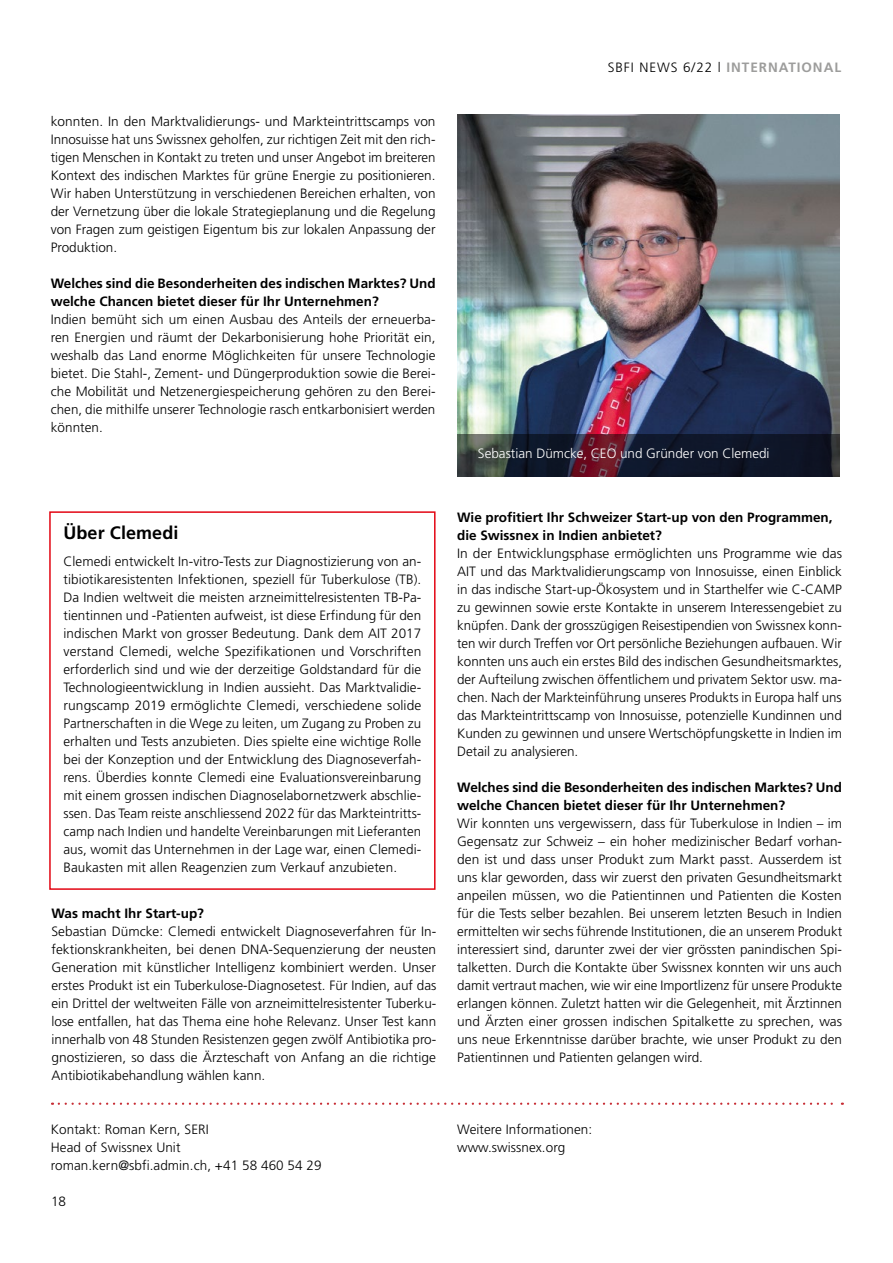
<style>
.page{position:relative;width:893px;height:1263px;background:#fff}
.page>*{position:absolute;margin:0;border:0;box-sizing:border-box;transform-origin:0 0}
.t1{font:700 18px "Frutiger LT Std";letter-spacing:.005em;color:#000}
.t2{font:300 13.5px/18px "Frutiger LT Std";color:#000;text-align:justify}
.t3{font:700 13.5px/18px "Frutiger LT Std";color:#000}
.t4{font:300 13.5px "Frutiger LT Std";color:#fff}
.t5{font:300 13.5px "Frutiger LT Std";letter-spacing:.07em;color:#000}
.s1{font-weight:700;color:#9d9d9c}
</style>
<div class="page">
<svg style="left:59px;top:1102px;width:784px;height:3px"></svg>
<div style="left:49px;top:511px;width:387px;height:379px;border:2px solid #e30613"></div>
<img style="left:457px;top:115px;width:383px;height:319px">
<svg style="left:457px;top:434px;width:383px;height:42px;background:#23202e"></svg>
<p class="t2" style="left:51px;top:113px;width:386px">konnten. In den Marktvalidierungs- und Markteintrittscamps von Innosuisse hat uns Swissnex geholfen, zur richtigen Zeit mit den rich&shy;tigen Menschen in Kontakt zu treten und unser Angebot im breiteren Kontext des indischen Marktes für grüne Energie zu positionieren.<br>Wir haben Unterstützung in verschiedenen Bereichen erhalten, von der Vernetzung über die lokale Strategieplanung und die Regelung von Fragen zum geistigen Eigentum bis zur lokalen Anpassung der Produktion.</p>
<p class="t3" style="left:51px;top:274px;width:386px">Welches sind die Besonderheiten des indischen Marktes? Und welche Chancen bietet dieser für Ihr Unternehmen?</p>
<p class="t2" style="left:51px;top:311px;width:386px">Indien bemüht sich um einen Ausbau des Anteils der erneuerba&shy;ren Energien und räumt der Dekarbonisierung hohe Priorität ein, weshalb das Land enorme Möglichkeiten für unsere Technologie bietet. Die Stahl-, Zement- und Düngerproduktion sowie die Berei&shy;che Mobilität und Netzenergiespeicherung gehören zu den Berei&shy;chen, die mithilfe unserer Technologie rasch entkarbonisiert werden könnten.</p>
<h4 class="t1" style="left:63px;top:522px;width:117px">Über Clemedi</h4>
<p class="t2" style="left:63px;top:552px;width:359px">Clemedi entwickelt In-vitro-Tests zur Diagnostizierung von an&shy;tibiotikaresistenten Infektionen, speziell für Tuberkulose (TB).<br>Da Indien weltweit die meisten arzneimittelresistenten TB-Pa&shy;tientinnen und -Patienten aufweist, ist diese Erfindung für den indischen Markt von grosser Bedeutung. Dank dem AIT 2017 verstand Clemedi, welche Spezifikationen und Vorschriften erforderlich sind und wie der derzeitige Goldstandard für die Technologieentwicklung in Indien aussieht. Das Marktvalidie&shy;rungscamp 2019 ermöglichte Clemedi, verschiedene solide Partnerschaften in die Wege zu leiten, um Zugang zu Proben zu erhalten und Tests anzubieten. Dies spielte eine wichtige Rolle bei der Konzeption und der Entwicklung des Diagnoseverfah&shy;rens. Überdies konnte Clemedi eine Evaluationsvereinbarung mit einem grossen indischen Diagnoselabornetzwerk abschlie&shy;ssen. Das Team reiste anschliessend 2022 für das Markteintritts&shy;camp nach Indien und handelte Vereinbarungen mit Lieferanten aus, womit das Unternehmen in der Lage war, einen Clemedi-Baukasten mit allen Reagenzien zum Verkauf anzubieten.</p>
<p class="t3" style="left:51px;top:904px;width:154px">Was macht Ihr Start-up?</p>
<p class="t2" style="left:51px;top:923px;width:386px">Sebastian Dümcke: Clemedi entwickelt Diagnoseverfahren für In&shy;fektionskrankheiten, bei denen DNA-Sequenzierung der neusten Generation mit künstlicher Intelligenz kombiniert werden. Unser erstes Produkt ist ein Tuberkulose-Diagnosetest. Für Indien, auf das ein Drittel der weltweiten Fälle von arzneimittelresistenter Tuberku&shy;lose entfallen, hat das Thema eine hohe Relevanz. Unser Test kann innerhalb von 48 Stunden Resistenzen gegen zwölf Antibiotika pro&shy;gnostizieren, so dass die Ärzteschaft von Anfang an die richtige Antibiotikabehandlung wählen kann.</p>
<p class="t5" style="left:608px;top:60px;width:235px">SBFI NEWS 6/22 l <span class="s1">INTERNATIONAL</span></p>
<p class="t4" style="left:478px;top:445px;width:293px">Sebastian Dümcke, CEO und Gründer von Clemedi</p>
<p class="t3" style="left:457px;top:508px;width:377px">Wie profitiert Ihr Schweizer Start-up von den Programmen, die Swissnex in Indien anbietet?</p>
<p class="t2" style="left:457px;top:545px;width:386px">In der Entwicklungsphase ermöglichten uns Programme wie das AIT und das Marktvalidierungscamp von Innosuisse, einen Einblick in das indische Start-up-Ökosystem und in Starthelfer wie C-CAMP zu gewinnen sowie erste Kontakte in unserem Interessengebiet zu knüpfen. Dank der grosszügigen Reisestipendien von Swissnex konn&shy;ten wir durch Treffen vor Ort persönliche Beziehungen aufbauen. Wir konnten uns auch ein erstes Bild des indischen Gesundheitsmarktes, der Aufteilung zwischen öffentlichem und privatem Sektor usw. ma&shy;chen. Nach der Markteinführung unseres Produkts in Europa half uns das Markteintrittscamp von Innosuisse, potenzielle Kundinnen und Kunden zu gewinnen und unsere Wertschöpfungskette in Indien im Detail zu analysieren.</p>
<p class="t3" style="left:457px;top:778px;width:386px">Welches sind die Besonderheiten des indischen Marktes? Und welche Chancen bietet dieser für Ihr Unternehmen?</p>
<p class="t2" style="left:457px;top:815px;width:386px">Wir konnten uns vergewissern, dass für Tuberkulose in Indien – im Gegensatz zur Schweiz – ein hoher medizinischer Bedarf vorhan&shy;den ist und dass unser Produkt zum Markt passt. Ausserdem ist uns klar geworden, dass wir zuerst den privaten Gesundheitsmarkt anpeilen müssen, wo die Patientinnen und Patienten die Kosten für die Tests selber bezahlen. Bei unserem letzten Besuch in Indien ermittelten wir sechs führende Institutionen, die an unserem Produkt interessiert sind, darunter zwei der vier grössten panindischen Spi&shy;talketten. Durch die Kontakte über Swissnex konnten wir uns auch damit vertraut machen, wie wir eine Importlizenz für unsere Produkte erlangen können. Zuletzt hatten wir die Gelegenheit, mit Ärztinnen und Ärzten einer grossen indischen Spitalkette zu sprechen, was uns neue Erkenntnisse darüber brachte, wie unser Produkt zu den Patientinnen und Patienten gelangen wird.</p>
<p class="t2" style="left:51px;top:1121px;width:159px">Kontakt: Roman Kern, SERI</p>
<p class="t2" style="left:457px;top:1121px;width:137px">Weitere Informationen:</p>
<p class="t2" style="left:51px;top:1139px;width:131px">Head of Swissnex Unit</p>
<p class="t2" style="left:457px;top:1139px;width:110px">www.swissnex.org</p>
<p class="t2" style="left:51px;top:1157px;width:272px">roman.kern@sbfi.admin.ch, +41 58 460 54 29</p>
<p class="t2" style="left:51px;top:1193px;width:17px">18</p>
</div>
